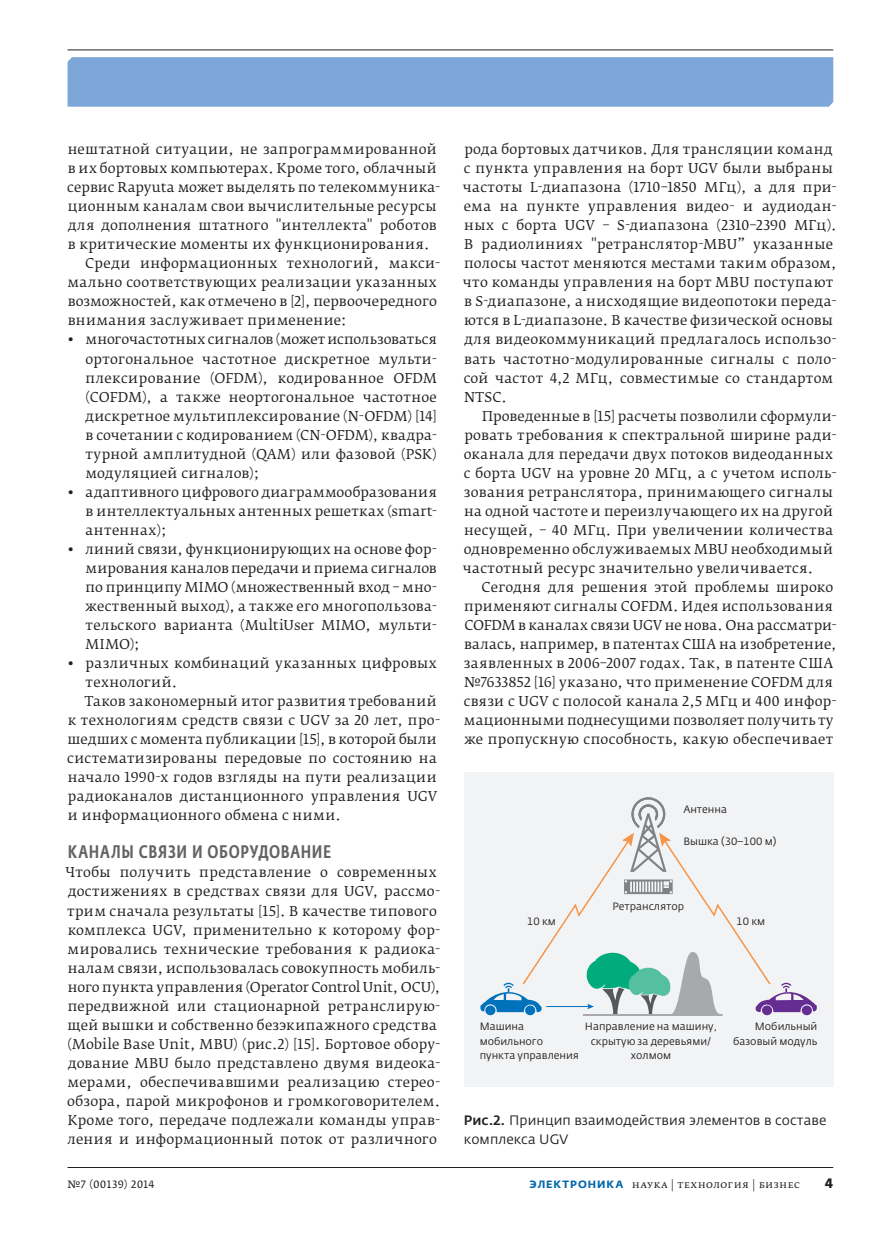
<style>
.page{position:relative;width:881px;height:1234px;background:#fff}
.page>*{position:absolute;margin:0;border:0;box-sizing:border-box;transform-origin:0 0}
.t1{font:500 18px "Fedra Sans Cond Pro";letter-spacing:.035em;color:#636366}
.t2{font:13.5px/19px "Fedra Serif B Pro";letter-spacing:.02em;color:#231f20}
.t3{font:13.5px/19px "Fedra Sans Pro";letter-spacing:.005em;color:#231f20}
.t4{font:13.5px "Fedra Serif B Pro";color:#231f20}
.t5{font:700 13.5px "Fedra Sans Pro";color:#231f20}
.t6{font:10.5px/14.2px "Fedra Sans Pro";color:#231f20}
.t7{font:10.5px "Fedra Serif B Pro";letter-spacing:.04em;color:#231f20}
.t8{font:10.5px "Fedra Serif A Pro";letter-spacing:.035em;color:#231f20}
.s1{font-weight:500}
.s2{font-family:"Fedra Sans Alt Pro";font-weight:700;color:#0067aa}
</style>
<div class="page">
<div style="left:67px;top:57px;width:765px;height:50px;background:#7ca7d8"></div>
<hr style="left:67px;top:49px;width:765px;height:1px;background:#231f20">
<hr style="left:68px;top:1166px;width:764px;height:1px;background:#231f20">
<div style="left:464px;top:772px;width:368px;height:314px;background:#f2f3f4"></div>
<svg style="left:480px;top:797px;width:337px;height:219px"></svg>
<p class="t2" style="left:68px;top:140px;width:370px">нештатной ситуации, не запрограммированной</p>
<p class="t2" style="left:68px;top:159px;width:370px">в их бортовых компьютерах. Кроме того, облачный</p>
<p class="t2" style="left:67px;top:178px;width:374px">сервис Rapyuta может выделять по телекоммуника-</p>
<p class="t2" style="left:68px;top:197px;width:370px">ционным каналам свои вычислительные ресурсы</p>
<p class="t2" style="left:68px;top:216px;width:370px">для дополнения штатного "интеллекта" роботов</p>
<p class="t2" style="left:68px;top:235px;width:363px">в критические моменты их функционирования.</p>
<p class="t2" style="left:85px;top:254px;width:356px">Среди информационных технологий, макси-</p>
<p class="t2" style="left:67px;top:273px;width:370px">мально соответствующих реализации указанных</p>
<p class="t2" style="left:68px;top:292px;width:370px">возможностей, как отмечено в [2], первоочередного</p>
<p class="t2" style="left:68px;top:311px;width:280px">внимания заслуживает применение:</p>
<p class="t2" style="left:86px;top:330px;width:353px;text-align:justify;text-indent:-18px">• многочастотных сигналов (может использоваться ортогональное частотное дискретное мульти&shy;плексирование (OFDM), кодированное OFDM (COFDM), а также неортогональное частотное дискретное мультиплексирование (N-OFDM) [14] в сочетании c кодированием (CN-OFDM), квадра&shy;турной амплитудной (QAM) или фазовой (PSK) модуляцией сигналов);</p>
<p class="t2" style="left:86px;top:482px;width:353px;text-align:justify;text-indent:-18px">• адаптивного цифрового диаграммообразования в интеллектуальных антенных решетках (smart&shy;антеннах);</p>
<p class="t2" style="left:86px;top:539px;width:353px;text-align:justify;text-indent:-18px">• линий связи, функционирующих на основе фор&shy;мирования каналов передачи и приема сигналов по принципу MIMO (множественный вход – мно&shy;жественный выход), а также его многопользова&shy;тельского варианта (MultiUser MIMO, мульти-MIMO);</p>
<p class="t2" style="left:68px;top:653px;width:370px">• различных комбинаций указанных цифровых</p>
<p class="t2" style="left:86px;top:672px;width:93px">технологий.</p>
<p class="t2" style="left:85px;top:691px;width:353px">Таков закономерный итог развития требований</p>
<p class="t2" style="left:68px;top:710px;width:374px">к технологиям средств связи с UGV за 20 лет, про-</p>
<p class="t4" style="left:68px;top:730px;width:370px">шедших с момента публикации [15], в которой были</p>
<p class="t2" style="left:67px;top:748px;width:371px">систематизированы передовые по состоянию на</p>
<p class="t2" style="left:68px;top:767px;width:370px">начало 1990-х годов взгляды на пути реализации</p>
<p class="t2" style="left:68px;top:786px;width:371px">радиоканалов дистанционного управления UGV</p>
<p class="t2" style="left:68px;top:805px;width:275px">и информационного обмена с ними.</p>
<h1 class="t1" style="left:68px;top:841px;width:265px">КАНАЛЫ СВЯЗИ И ОБОРУДОВАНИЕ</h1>
<p class="t2" style="left:66px;top:863px;width:376px">Чтобы получить представление о современных достижениях в средствах связи для UGV, рассмо&shy;трим сначала результаты [15]. В качестве типового комплекса UGV, применительно к которому фор&shy;мировались технические требования к радиока&shy;налам связи, использовалась совокупность мобиль&shy;ного пункта управления (Operator Control Unit, OCU), передвижной или стационарной ретранслирую&shy;щей вышки и собственно безэкипажного средства (Mobile Base Unit, MBU) (рис.2) [15]. Бортовое обору&shy;дование MBU было представлено двумя видеока&shy;мерами, обеспечивавшими реализацию стерео&shy;обзора, парой микрофонов и громкоговорителем.<br>Кроме того, передаче подлежали команды управ&shy;ления и информационный поток от различного</p>
<p class="t2" style="left:462px;top:140px;width:375px">рода бортовых датчиков. Для трансляции команд с пункта управления на борт UGV были выбраны частоты L-диапазона (1710–1850 МГц), а для при&shy;ема на пункте управления видео- и аудиодан&shy;ных с борта UGV – S-диапазона (2310–2390 МГц).<br>В радиолиниях "ретранслятор-MBU” указанные полосы частот меняются местами таким образом, что команды управления на борт MBU поступают в S-диапазоне, а нисходящие видеопотоки переда&shy;ются в L-диапазоне. В качестве физической основы для видеокоммуникаций предлагалось использо&shy;вать частотно-модулированные сигналы с поло&shy;сой частот 4,2 МГц, совместимые со стандартом NTSC.</p>
<p class="t2" style="left:462px;top:406px;width:375px;text-indent:19px">Проведенные в [15] расчеты позволили сформули&shy;ровать требования к спектральной ширине ради&shy;оканала для передачи двух потоков видеоданных с борта UGV на уровне 20 МГц, а с учетом исполь&shy;зования ретранслятора, принимающего сигналы на одной частоте и переизлучающего их на другой несущей, – 40 МГц. При увеличении количества одновременно обслуживаемых MBU необходимый частотный ресурс значительно увеличивается.</p>
<p class="t2" style="left:463px;top:577px;width:374px;text-indent:18px">Сегодня для решения этой проблемы широко применяют сигналы COFDM. Идея использования COFDM в каналах связи UGV не нова. Она рассматри&shy;валась, например, в патентах США на изобретение, заявленных в 2006–2007 годах. Так, в патенте США №7633852 [16] указано, что применение COFDM для связи с UGV с полосой канала 2,5 МГц и 400 инфор&shy;мационными поднесущими позволяет получить ту же пропускную способность, какую обеспечивает</p>
<p class="t6" style="left:683px;top:802px;width:45px">Антенна</p>
<p class="t6" style="left:683px;top:833px;width:94px">Вышка (30–100 м)</p>
<p class="t6" style="left:612px;top:898px;width:73px">Ретранслятор</p>
<p class="t6" style="left:527px;top:914px;width:30px">10 км</p>
<p class="t6" style="left:736px;top:914px;width:30px">10 км</p>
<p class="t6" style="left:479px;top:1019px;width:101px">Машина мобильного пункта управления</p>
<p class="t6" style="left:584px;top:1019px;width:133px;text-align:center">Направление на машину, скрытую за деревьями/ холмом</p>
<p class="t6" style="left:732px;top:1019px;width:86px;text-align:right">Мобильный базовый модуль</p>
<p class="t3" style="left:464px;top:1110px;width:364px"><span class="s1">Рис.2.</span> Принцип взаимодействия элементов в составе комплекса UGV</p>
<p class="t8" style="left:67px;top:1177px;width:88px">№7 (00139) 2014</p>
<p class="t7" style="left:529px;top:1177px;width:272px"><span class="s2">ЭЛЕКТРОНИКА</span> наука | технология | бизнес</p>
<p class="t5" style="left:824px;top:1174px;width:10px">4</p>
</div>
